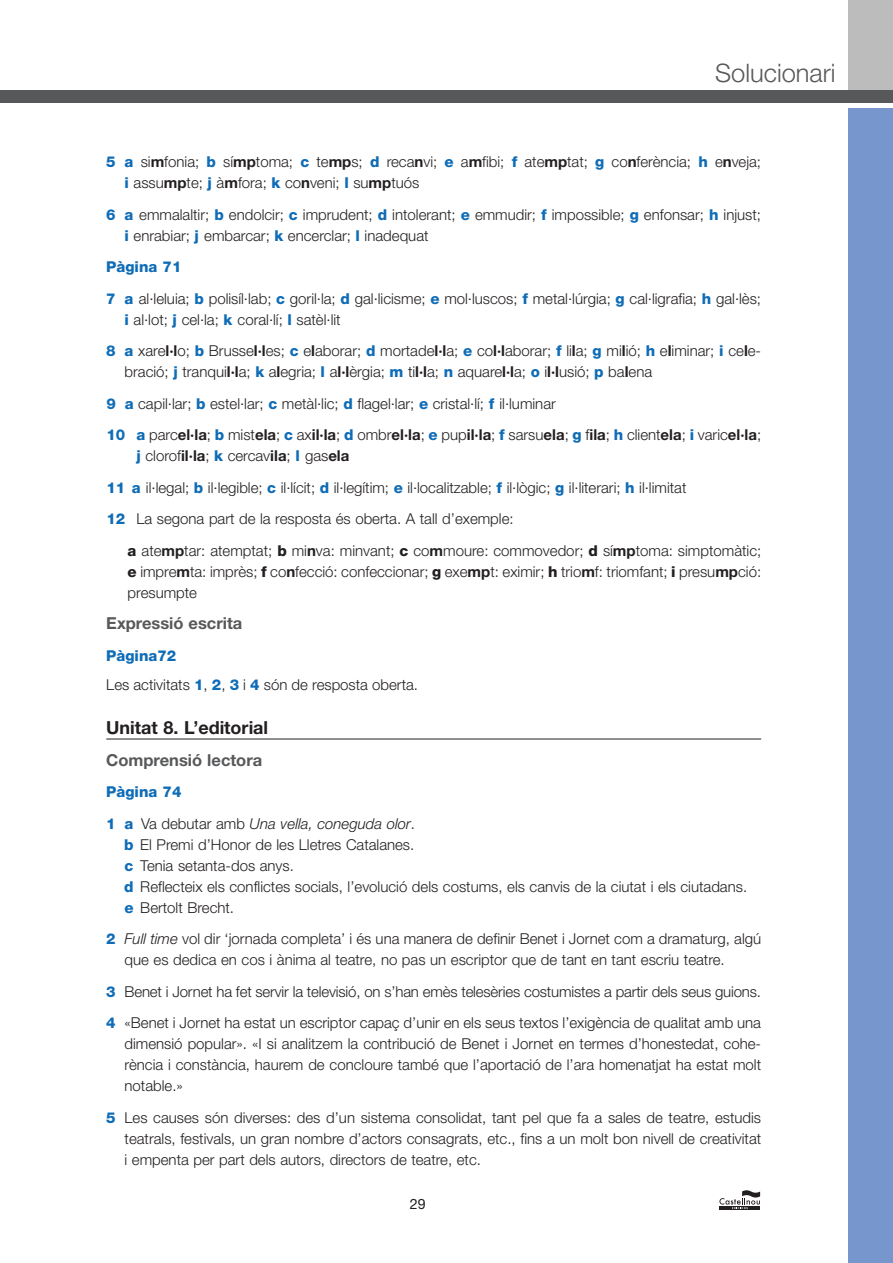
<style>
.page{position:relative;width:893px;height:1263px;background:#fff}
.page>*{position:absolute;margin:0;border:0;box-sizing:border-box;transform-origin:0 0}
.t1{font:300 25.5px "Helvetica Neue LT Std";color:#57585a}
.t2{font:700 18px "Helvetica Neue LT Std";color:#231f20}
.t3{font:700 16.5px "Helvetica Neue LT Std";color:#57585a}
.t4{font:300 15px/21px "Helvetica Neue LT Std";color:#231f20}
.t5{font:italic 300 15px/31.5px "Helvetica Neue LT Std";color:#231f20}
.t6{font:14.25px "Helvetica Neue LT Std";color:#231f20}
.s1{font-weight:800;color:#0f6cb6}
.s2{font-weight:700}
.s3{font-weight:800}
.s4{font-weight:800;font-style:normal;color:#0f6cb6}
.s5{font-style:normal}
.s6{font-style:italic}
</style>
<div class="page">
<div style="left:848px;top:108px;width:45px;height:1155px;background:#7796cd"></div>
<div style="left:848px;top:0;width:45px;height:90px;background:#bdbcbc"></div>
<div style="left:0;top:90px;width:893px;height:13px;background:#57585a"></div>
<hr style="left:719px;top:1206px;width:41px;height:4px;background:#231f20">
<svg style="left:719px;top:1190px;width:41px;height:19px"></svg>
<hr style="left:106px;top:739px;width:655px;height:1px;background:#231f20">
<h1 class="t1" style="left:715px;top:57px;width:122px">Solucionari</h1>
<p class="t4" style="left:125px;top:151px;width:638px;text-indent:-18px"><span class="s1">5 a</span> si<span class="s2">m</span>fonia; <span class="s1">b</span> sí<span class="s2">mp</span>toma; <span class="s1">c</span> te<span class="s2">mp</span>s; <span class="s1">d</span> reca<span class="s2">n</span>vi; <span class="s1">e</span> a<span class="s2">m</span>fibi; <span class="s1">f</span> ate<span class="s2">mp</span>tat; <span class="s1">g</span> co<span class="s2">n</span>ferència; <span class="s1">h</span> e<span class="s2">n</span>veja; <span class="s1">i</span> assu<span class="s2">mp</span>te; <span class="s1">j</span> à<span class="s2">m</span>fora; <span class="s1">k</span> co<span class="s2">n</span>veni; <span class="s1">l</span> su<span class="s2">mp</span>tuós</p>
<p class="t4" style="left:125px;top:204px;width:638px;text-indent:-18px"><span class="s1">6 a</span> emmalaltir; <span class="s1">b</span> endolcir; <span class="s1">c</span> imprudent; <span class="s1">d</span> intolerant; <span class="s1">e</span> emmudir; <span class="s1">f</span> impossible; <span class="s1">g</span> enfonsar; <span class="s1">h</span> injust; <span class="s1">i</span> enrabiar; <span class="s1">j</span> embarcar; <span class="s1">k</span> encerclar; <span class="s1">l</span> inadequat</p>
<p class="t4" style="left:106px;top:251px;width:656px;line-height:31.5px"><span class="s1">Pàgina 71<br>7 a</span> al·leluia; <span class="s1">b</span> polisíl·lab; <span class="s1">c</span> goril·la; <span class="s1">d</span> gal·licisme; <span class="s1">e</span> mol·luscos; <span class="s1">f</span> metal·lúrgia; <span class="s1">g</span> cal·ligrafia; <span class="s1">h</span> gal·lès;</p>
<p class="t4" style="left:106px;top:303px;width:656px;line-height:31.5px;text-indent:18px"><span class="s1">i</span> al·lot; <span class="s1">j</span> cel·la; <span class="s1">k</span> coral·lí; <span class="s1">l</span> satèl·lit<br><span class="s1">8 a</span> xare<span class="s2">l·l</span>o; <span class="s1">b</span> Brusse<span class="s2">l·l</span>es; <span class="s1">c</span> e<span class="s2">l</span>aborar; <span class="s1">d</span> mortade<span class="s2">l·l</span>a; <span class="s1">e</span> co<span class="s2">l·l</span>aborar; <span class="s1">f</span> li<span class="s2">l</span>a; <span class="s1">g</span> mi<span class="s2">l</span>ió; <span class="s1">h</span> e<span class="s2">l</span>iminar; <span class="s1">i</span> ce<span class="s2">l</span>e-</p>
<p class="t4" style="left:106px;top:356px;width:656px;line-height:31.5px;text-indent:18px">bració; <span class="s1">j</span> tranqui<span class="s2">l·l</span>a; <span class="s1">k</span> a<span class="s2">l</span>egria; <span class="s1">l</span> a<span class="s2">l·l</span>èrgia; <span class="s1">m</span> ti<span class="s2">l·l</span>a; <span class="s1">n</span> aquare<span class="s2">l·l</span>a; <span class="s1">o</span> i<span class="s2">l·l</span>usió; <span class="s1">p</span> ba<span class="s2">l</span>ena<br><span class="s1">9 a</span> capil·lar; <span class="s1">b</span> estel·lar; <span class="s1">c</span> metàl·lic; <span class="s1">d</span> flagel·lar; <span class="s1">e</span> cristal·lí; <span class="s1">f</span> il·luminar<br><span class="s1">10 a</span> parc<span class="s2">el·la</span>; <span class="s1">b</span> mist<span class="s2">ela</span>; <span class="s1">c</span> ax<span class="s2">il·la</span>; <span class="s1">d</span> ombr<span class="s2">el·la</span>; <span class="s1">e</span> pup<span class="s2">il·la</span>; <span class="s1">f</span> sarsu<span class="s2">ela</span>; <span class="s1">g</span> f<span class="s2">ila</span>; <span class="s1">h</span> client<span class="s2">ela</span>; <span class="s1">i</span> varic<span class="s2">el·la</span>;</p>
<p class="t4" style="left:106px;top:440px;width:582px;line-height:31.5px;text-indent:30px"><span class="s1">j</span> clorof<span class="s2">il·la</span>; <span class="s1">k</span> cercav<span class="s2">ila</span>; <span class="s1">l</span> gas<span class="s2">ela<br></span><span class="s1">11 a</span> il·legal; <span class="s1">b</span> il·legible; <span class="s1">c</span> il·lícit; <span class="s1">d</span> il·legítim; <span class="s1">e</span> il·localitzable; <span class="s1">f</span> il·lògic; <span class="s1">g</span> il·literari; <span class="s1">h</span> il·limitat<br><span class="s1">12</span> La segona part de la resposta és oberta. A tall d’exemple:</p>
<p class="t4" style="left:128px;top:540px;width:635px;text-align:justify"><span class="s3">a</span> ate<span class="s2">mp</span>tar: atemptat; <span class="s3">b</span> mi<span class="s2">n</span>va: minvant; <span class="s3">c</span> co<span class="s2">m</span>moure: commovedor; <span class="s3">d</span> sí<span class="s2">mp</span>toma: simptomàtic; <span class="s3">e</span> impre<span class="s2">m</span>ta: imprès; <span class="s3">f</span> co<span class="s2">n</span>fecció: confeccionar; <span class="s3">g</span> exe<span class="s2">mp</span>t: eximir; <span class="s3">h</span> trio<span class="s2">m</span>f: triomfant; <span class="s3">i</span> presu<span class="s2">mp</span>ció: presumpte</p>
<p class="t3" style="left:106px;top:613px;width:138px">Expressió escrita</p>
<p class="t4" style="left:106px;top:640px;width:313px;line-height:29.5px"><span class="s1">Pàgina72<br></span>Les activitats <span class="s1">1</span>, <span class="s1">2</span>, <span class="s1">3</span> i <span class="s1">4</span> són de resposta oberta.</p>
<p class="t2" style="left:106px;top:717px;width:163px">Unitat 8. L’editorial</p>
<p class="t3" style="left:106px;top:750px;width:157px">Comprensió lectora</p>
<p class="t5" style="left:106px;top:776px;width:310px"><span class="s4">Pàgina 74<br>1 a</span> <span class="s5">Va debutar amb</span> Una vella, coneguda olor<span class="s5">.</span></p>
<p class="t4" style="left:124px;top:834px;width:625px"><span class="s1">b</span> El Premi d’Honor de les Lletres Catalanes.<br><span class="s1">c</span> Tenia setanta-dos anys.<br><span class="s1">d</span> Reflecteix els conflictes socials, l’evolució dels costums, els canvis de la ciutat i els ciutadans. <span class="s1">e</span> Bertolt Brecht.</p>
<p class="t4" style="left:125px;top:928px;width:638px;text-indent:-18px"><span class="s1">2</span> <span class="s6">Full time</span> vol dir ‘jornada completa’ i és una manera de definir Benet i Jornet com a dramaturg, algú que es dedica en cos i ànima al teatre, no pas un escriptor que de tant en tant escriu teatre.</p>
<p class="t4" style="left:106px;top:975px;width:656px;line-height:31.5px"><span class="s1">3</span> Benet i Jornet ha fet servir la televisió, on s’han emès telesèries costumistes a partir dels seus guions.<br><span class="s1">4</span> «Benet i Jornet ha estat un escriptor capaç d’unir en els seus textos l’exigència de qualitat amb una</p>
<p class="t4" style="left:125px;top:1033px;width:638px;text-align:justify">dimensió popular». «I si analitzem la contribució de Benet i Jornet en termes d’honestedat, cohe&shy;rència i constància, haurem de concloure també que l’aportació de l’ara homenatjat ha estat molt notable.»</p>
<p class="t4" style="left:125px;top:1107px;width:638px;text-align:justify;text-indent:-18px"><span class="s1">5</span> Les causes són diverses: des d’un sistema consolidat, tant pel que fa a sales de teatre, estudis teatrals, festivals, un gran nombre d’actors consagrats, etc., fins a un molt bon nivell de creativitat i empenta per part dels autors, directors de teatre, etc.</p>
<p class="t6" style="left:410px;top:1196px;width:17px">29</p>
</div>
